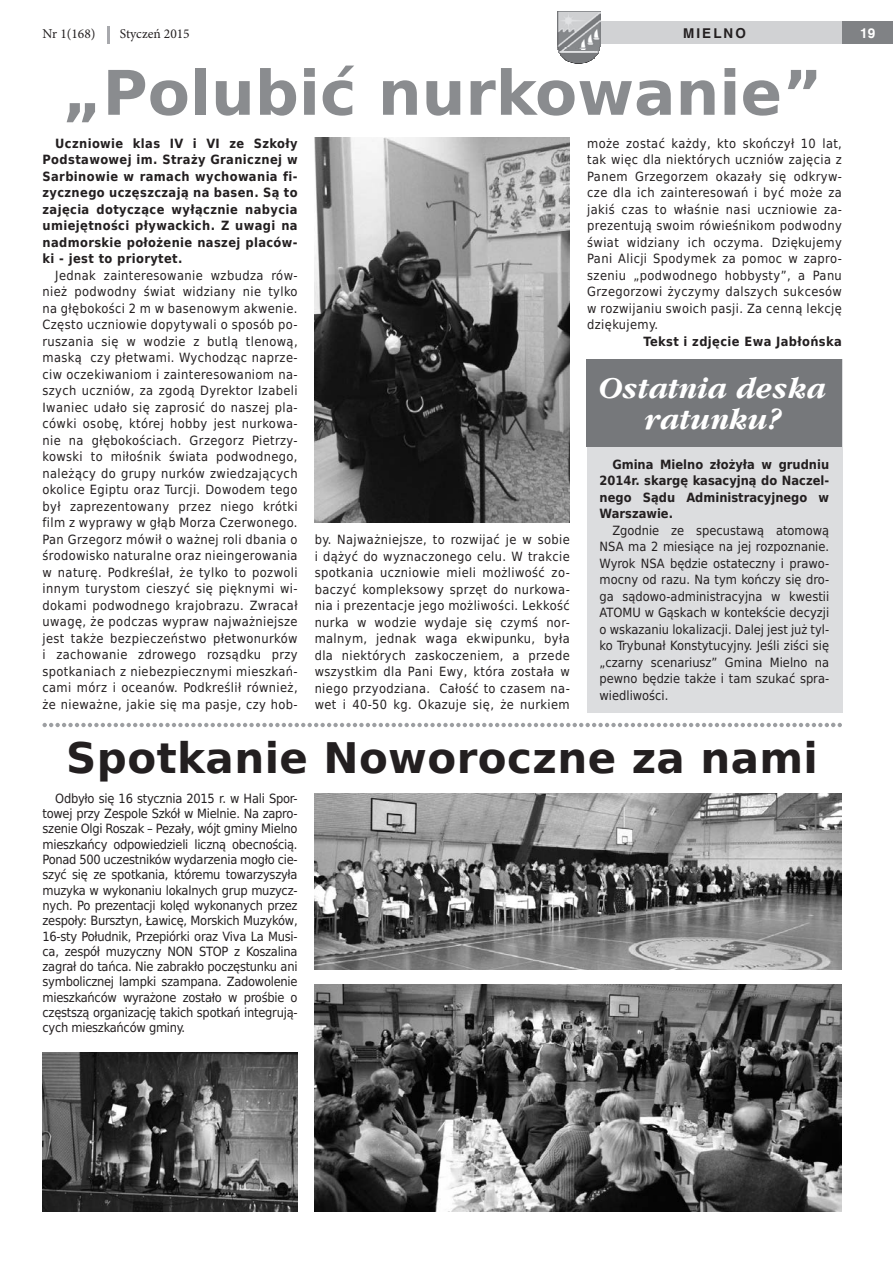
<style>
.page{position:relative;width:893px;height:1263px;background:#fff}
.page>*{position:absolute;margin:0;border:0;box-sizing:border-box;transform-origin:0 0}
.gz_tytul_duzy_druk{font:700 61.5px "DejaVu Sans";color:#8a8c8f}
.gz_tytulik_sformatow{font:700 42px "DejaVu Sans";letter-spacing:.01em;color:#231f20}
.gz_tytul_kursywa{font:italic 700 31.5px/31.5px "Gatineau";color:#fff;text-align:center}
.t1{font:13.5px "Minion Pro";color:#231f20}
.t2{font:700 13.5px "Switzerland";letter-spacing:.15em;color:#231f20}
.t3{font:700 13.5px "Switzerland";color:#fff}
.gz_text_glowny{font:12.75px/16.5px "DejaVu Sans Condensed";letter-spacing:.03em;color:#231f20;text-align:justify}
.gz_text_glowny-2{font:700 12.75px/16.5px "DejaVu Sans Condensed";letter-spacing:.03em;color:#231f20;text-align:justify}
</style>
<div class="page">
<div style="left:570px;top:22px;width:323px;height:22px;background:#d1d2d4"></div>
<div style="left:842px;top:22px;width:51px;height:22px;background:#808285"></div>
<svg style="left:107px;top:26px;width:2px;height:17px"></svg>
<div style="left:587px;top:359px;width:255px;height:354px;background:#dcdddf"></div>
<div style="left:587px;top:359px;width:255px;height:87px;background:#76787b"></div>
<svg style="left:564px;top:59px;width:29px;height:5px"></svg>
<img style="left:557px;top:11px;width:43px;height:48px">
<img style="left:315px;top:138px;width:255px;height:385px">
<img style="left:315px;top:984px;width:527px;height:228px">
<img style="left:42px;top:1052px;width:256px;height:160px">
<img style="left:315px;top:793px;width:527px;height:176px">
<svg style="left:43px;top:723px;width:799px;height:4px"></svg>
<p class="t1" style="left:43px;top:25px;width:55px">Nr 1(168)</p>
<p class="t1" style="left:120px;top:25px;width:71px">Styczeń 2015</p>
<p class="t2" style="left:683px;top:25px;width:64px">MIELNO</p>
<p class="t3" style="left:860px;top:25px;width:17px">19</p>
<p class="gz_tytul_duzy_druk" style="left:62px;top:43px;width:762px">„Polubić nurkowanie”</p>
<p class="gz_text_glowny-2" style="left:43px;top:135px;width:257px;text-indent:13px">Uczniowie klas IV i VI ze Szkoły Podstawowej im. Straży Granicznej w Sarbinowie w ramach wychowania fi&shy;zycznego uczęszczają na basen. Są to zajęcia dotyczące wyłącznie nabycia umiejętności pływackich. Z uwagi na nadmorskie położenie naszej placów&shy;ki - jest to priorytet.</p>
<p class="gz_text_glowny" style="left:43px;top:267px;width:257px;text-indent:13px">Jednak zainteresowanie wzbudza rów&shy;nież podwodny świat widziany nie tylko na głębokości 2 m w basenowym akwenie.<br>Często uczniowie dopytywali o sposób po&shy;ruszania się w wodzie z butlą tlenową, maską czy płetwami. Wychodząc naprze&shy;ciw oczekiwaniom i zainteresowaniom na&shy;szych uczniów, za zgodą Dyrektor Izabeli Iwaniec udało się zaprosić do naszej pla&shy;cówki osobę, której hobby jest nurkowa&shy;nie na głębokościach. Grzegorz Pietrzy&shy;kowski to miłośnik świata podwodnego, należący do grupy nurków zwiedzających okolice Egiptu oraz Turcji. Dowodem tego był zaprezentowany przez niego krótki film z wyprawy w głąb Morza Czerwonego.<br>Pan Grzegorz mówił o ważnej roli dbania o środowisko naturalne oraz nieingerowania w naturę. Podkreślał, że tylko to pozwoli innym turystom cieszyć się pięknymi wi&shy;dokami podwodnego krajobrazu. Zwracał uwagę, że podczas wypraw najważniejsze jest także bezpieczeństwo płetwonurków i zachowanie zdrowego rozsądku przy spotkaniach z niebezpiecznymi mieszkań&shy;cami mórz i oceanów. Podkreślił również, że nieważne, jakie się ma pasje, czy hob-</p>
<p class="gz_text_glowny" style="left:315px;top:531px;width:257px">by. Najważniejsze, to rozwijać je w sobie i dążyć do wyznaczonego celu. W trakcie spotkania uczniowie mieli możliwość zo&shy;baczyć kompleksowy sprzęt do nurkowa&shy;nia i prezentacje jego możliwości. Lekkość nurka w wodzie wydaje się czymś nor&shy;malnym, jednak waga ekwipunku, była dla niektórych zaskoczeniem, a przede wszystkim dla Pani Ewy, która została w niego przyodziana. Całość to czasem na&shy;wet i 40-50 kg. Okazuje się, że nurkiem</p>
<p class="gz_text_glowny" style="left:587px;top:135px;width:256px">może zostać każdy, kto skończył 10 lat, tak więc dla niektórych uczniów zajęcia z Panem Grzegorzem okazały się odkryw&shy;cze dla ich zainteresowań i być może za jakiś czas to właśnie nasi uczniowie za&shy;prezentują swoim rówieśnikom podwodny świat widziany ich oczyma. Dziękujemy Pani Alicji Spodymek za pomoc w zapro&shy;szeniu „podwodnego hobbysty”, a Panu Grzegorzowi życzymy dalszych sukcesów w rozwijaniu swoich pasji. Za cenną lekcję dziękujemy.</p>
<p class="gz_text_glowny-2" style="left:643px;top:333px;width:200px">Tekst i zdjęcie Ewa Jabłońska</p>
<p class="gz_tytul_kursywa" style="left:601px;top:373px;width:229px">Ostatnia deska ratunku?</p>
<p class="gz_text_glowny-2" style="left:600px;top:456px;width:231px;text-indent:13px">Gmina Mielno złożyła w grudniu 2014r. skargę kasacyjną do Naczel&shy;nego Sądu Administracyjnego w Warszawie.</p>
<p class="gz_text_glowny" style="left:600px;top:522px;width:231px;text-indent:13px">Zgodnie ze specustawą atomową NSA ma 2 miesiące na jej rozpoznanie.<br>Wyrok NSA będzie ostateczny i prawo&shy;mocny od razu. Na tym kończy się dro&shy;ga sądowo-administracyjna w kwestii ATOMU w Gąskach w kontekście decyzji o wskazaniu lokalizacji. Dalej jest już tyl&shy;ko Trybunał Konstytucyjny. Jeśli ziści się „czarny scenariusz” Gmina Mielno na pewno będzie także i tam szukać spra&shy;wiedliwości.</p>
<p class="gz_tytulik_sformatow" style="left:66px;top:724px;width:753px">Spotkanie Noworoczne za nami</p>
<p class="gz_text_glowny" style="left:43px;top:790px;width:257px;line-height:15.3px;text-indent:13px">Odbyło się 16 stycznia 2015 r. w Hali Spor&shy;towej przy Zespole Szkół w Mielnie. Na zapro&shy;szenie Olgi Roszak – Pezały, wójt gminy Mielno mieszkańcy odpowiedzieli liczną obecnością.<br>Ponad 500 uczestników wydarzenia mogło cie&shy;szyć się ze spotkania, któremu towarzyszyła muzyka w wykonaniu lokalnych grup muzycz&shy;nych. Po prezentacji kolęd wykonanych przez zespoły: Bursztyn, Ławicę, Morskich Muzyków, 16-sty Południk, Przepiórki oraz Viva La Musi&shy;ca, zespół muzyczny NON STOP z Koszalina zagrał do tańca. Nie zabrakło poczęstunku ani symbolicznej lampki szampana. Zadowolenie mieszkańców wyrażone zostało w prośbie o częstszą organizację takich spotkań integrują&shy;cych mieszkańców gminy.</p>
</div>
